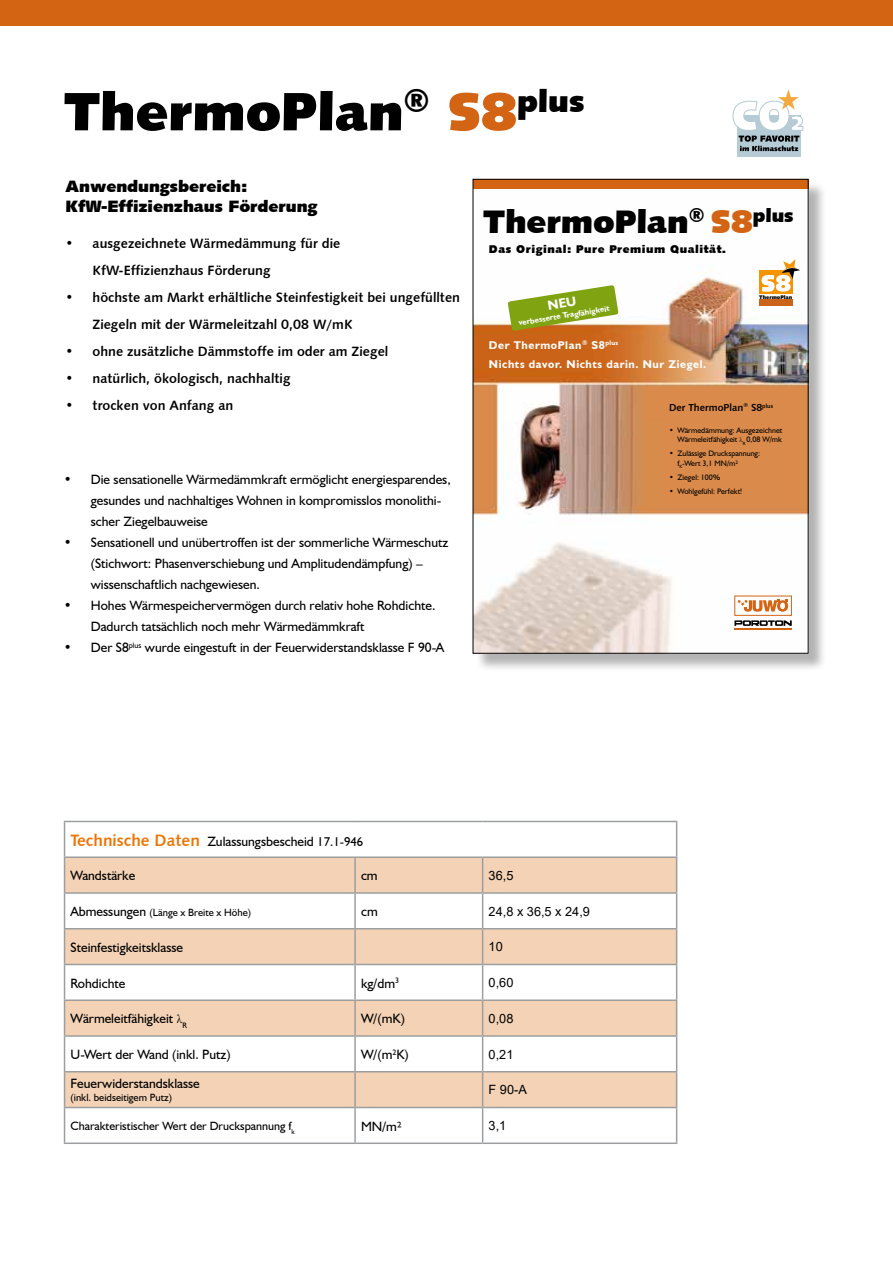
<style>
.page{position:relative;width:893px;height:1263px;background:#fff}
.page>*{position:absolute;margin:0;border:0;box-sizing:border-box;transform-origin:0 0}
.t1{font:54px "Humanist 531 BT Ultra Black A";color:#000}
.t2{font:32.7px "Humanist 531 BT Ultra Black A";color:#000}
.t3{font:16.5px/19.8px "Humanist 531 BT Ultra Black A";color:#000}
.t4{font:13.5px/21px "Humanist 521 BT";color:#000}
.t5{font:13.5px/27px "Humanist 531 BT Bold A";color:#000}
.t6{font:12.75px "Arial";color:#000}
.t7{font:12px "Humanist 521 BT";color:#000}
.t8{font:700 11.25px/18.6px "Humanist 521 BT";letter-spacing:.05em;color:#fff}
.t9{font:11.25px "Humanist 531 BT Ultra Black A";letter-spacing:.05em;color:#000}
.t10{font:10.5px "Humanist 521 BT";color:#000}
.t11{font:10.2px "Humanist 531 BT Bold A";color:#000}
.t12{font:700 8.1px "Humanist 521 BT";color:#fff}
.t13{font:7.95px/9.4px "Humanist 521 BT";color:#000;text-align:right}
.t14{font:5.25px "Humanist 531 BT Ultra Black A";color:#000}
.s1{color:#d36414}
.s2{font-family:"Garamond"}
.s3{font-family:"Humanist 531 BT Bold A";font-size:16.5px;color:#ec7404}
.s4{font-size:12.75px}
.s5{font-size:13.5px}
</style>
<div class="page">
<div style="left:475px;top:181px;width:352px;height:492px;background:#000;opacity:.3"></div>
<img style="left:475px;top:189px;width:331px;height:463px">
<div style="left:759px;top:294px;width:33px;height:6px;background:#fff"></div>
<div style="left:759px;top:270px;width:33px;height:24px;background:#f39400"></div>
<div style="left:759px;top:299px;width:33px;height:7px;background:#cb6418"></div>
<svg style="left:761px;top:259px;width:39px;height:33px"></svg>
<div style="left:473px;top:179px;width:335px;height:10px;background:#d36414"></div>
<div style="left:734px;top:596px;width:58px;height:20px;border:1px solid #d36414"></div>
<svg style="left:737px;top:599px;width:51px;height:13px"></svg>
<hr style="left:734px;top:628px;width:58px;height:1px;background:#d36414">
<svg style="left:734px;top:620px;width:58px;height:6px"></svg>
<div style="left:473px;top:179px;width:335px;height:475px;border:1px solid #000"></div>
<div style="left:0;top:0;width:893px;height:26px;background:#d36414"></div>
<div style="left:737px;top:115px;width:63px;height:41px;background:#b5cbd6"></div>
<svg style="left:732px;top:89px;width:71px;height:62px"></svg>
<svg style="left:65px;top:822px;width:611px;height:320px"></svg>
<svg style="left:65px;top:858px;width:611px;height:249px;fill:#f3d2b5"></svg>
<hr style="left:64px;top:821px;width:291px;height:1px;background:#9c9e9f">
<hr style="left:64px;top:822px;width:1px;height:34px;background:#9c9e9f">
<hr style="left:355px;top:821px;width:128px;height:1px;background:#9c9e9f">
<hr style="left:483px;top:821px;width:194px;height:1px;background:#9c9e9f">
<hr style="left:676px;top:822px;width:1px;height:34px;background:#9c9e9f">
<hr style="left:64px;top:894px;width:1px;height:34px;background:#9c9e9f">
<hr style="left:354px;top:894px;width:2px;height:34px;background:#9c9e9f">
<hr style="left:482px;top:894px;width:1px;height:34px;background:#9c9e9f">
<hr style="left:676px;top:894px;width:1px;height:34px;background:#9c9e9f">
<hr style="left:64px;top:928px;width:291px;height:1px;background:#9c9e9f">
<hr style="left:64px;top:929px;width:1px;height:35px;background:#9c9e9f">
<hr style="left:355px;top:928px;width:128px;height:1px;background:#9c9e9f">
<hr style="left:354px;top:929px;width:2px;height:35px;background:#9c9e9f">
<hr style="left:483px;top:928px;width:194px;height:1px;background:#9c9e9f">
<hr style="left:482px;top:929px;width:1px;height:35px;background:#9c9e9f">
<hr style="left:676px;top:929px;width:1px;height:35px;background:#9c9e9f">
<hr style="left:64px;top:964px;width:291px;height:1px;background:#9c9e9f">
<hr style="left:64px;top:965px;width:1px;height:34px;background:#9c9e9f">
<hr style="left:355px;top:964px;width:128px;height:1px;background:#9c9e9f">
<hr style="left:354px;top:965px;width:2px;height:34px;background:#9c9e9f">
<hr style="left:483px;top:964px;width:194px;height:1px;background:#9c9e9f">
<hr style="left:482px;top:965px;width:1px;height:34px;background:#9c9e9f">
<hr style="left:676px;top:965px;width:1px;height:34px;background:#9c9e9f">
<hr style="left:64px;top:999px;width:291px;height:2px;background:#9c9e9f">
<hr style="left:64px;top:1001px;width:1px;height:34px;background:#9c9e9f">
<hr style="left:355px;top:999px;width:128px;height:2px;background:#9c9e9f">
<hr style="left:354px;top:1001px;width:2px;height:34px;background:#9c9e9f">
<hr style="left:483px;top:999px;width:194px;height:2px;background:#9c9e9f">
<hr style="left:482px;top:1001px;width:1px;height:34px;background:#9c9e9f">
<hr style="left:676px;top:1001px;width:1px;height:34px;background:#9c9e9f">
<hr style="left:64px;top:1035px;width:291px;height:2px;background:#9c9e9f">
<hr style="left:64px;top:1037px;width:1px;height:34px;background:#9c9e9f">
<hr style="left:355px;top:1035px;width:128px;height:2px;background:#9c9e9f">
<hr style="left:354px;top:1037px;width:2px;height:34px;background:#9c9e9f">
<hr style="left:483px;top:1035px;width:194px;height:2px;background:#9c9e9f">
<hr style="left:482px;top:1037px;width:1px;height:34px;background:#9c9e9f">
<hr style="left:676px;top:1037px;width:1px;height:34px;background:#9c9e9f">
<hr style="left:64px;top:1071px;width:291px;height:1px;background:#9c9e9f">
<hr style="left:64px;top:1072px;width:1px;height:35px;background:#9c9e9f">
<hr style="left:355px;top:1071px;width:128px;height:1px;background:#9c9e9f">
<hr style="left:354px;top:1072px;width:2px;height:35px;background:#9c9e9f">
<hr style="left:483px;top:1071px;width:194px;height:1px;background:#9c9e9f">
<hr style="left:482px;top:1072px;width:1px;height:35px;background:#9c9e9f">
<hr style="left:676px;top:1072px;width:1px;height:35px;background:#9c9e9f">
<hr style="left:64px;top:1107px;width:291px;height:1px;background:#9c9e9f">
<hr style="left:64px;top:1108px;width:1px;height:34px;background:#9c9e9f">
<hr style="left:355px;top:1107px;width:128px;height:1px;background:#9c9e9f">
<hr style="left:354px;top:1108px;width:2px;height:34px;background:#9c9e9f">
<hr style="left:483px;top:1107px;width:194px;height:1px;background:#9c9e9f">
<hr style="left:482px;top:1108px;width:1px;height:34px;background:#9c9e9f">
<hr style="left:676px;top:1108px;width:1px;height:34px;background:#9c9e9f">
<hr style="left:64px;top:1142px;width:291px;height:2px;background:#9c9e9f">
<hr style="left:355px;top:1142px;width:128px;height:2px;background:#9c9e9f">
<hr style="left:483px;top:1142px;width:194px;height:2px;background:#9c9e9f">
<hr style="left:64px;top:856px;width:291px;height:2px;background:#9c9e9f">
<hr style="left:64px;top:858px;width:1px;height:34px;background:#9c9e9f">
<hr style="left:64px;top:892px;width:291px;height:2px;background:#9c9e9f">
<hr style="left:355px;top:856px;width:128px;height:2px;background:#9c9e9f">
<hr style="left:354px;top:858px;width:2px;height:34px;background:#9c9e9f">
<hr style="left:355px;top:892px;width:128px;height:2px;background:#9c9e9f">
<hr style="left:483px;top:856px;width:194px;height:2px;background:#9c9e9f">
<hr style="left:482px;top:858px;width:1px;height:34px;background:#9c9e9f">
<hr style="left:676px;top:858px;width:1px;height:34px;background:#9c9e9f">
<hr style="left:483px;top:892px;width:194px;height:2px;background:#9c9e9f">
<svg style="left:508px;top:285px;width:111px;height:46px"></svg>
<h1 class="t1" style="left:64px;top:77px;width:522px">ThermoPlan<sup>®</sup> <span class="s1">S8</span><sup>plus</sup></h1>
<p class="t3" style="left:66px;top:176px;width:254px">Anwendungsbereich:<br>KfW-Effizienzhaus Förderung</p>
<p class="t5" style="left:93px;top:230px;width:249px;text-indent:-27px">• ausgezeichnete Wärmedämmung für die<br>KfW-Effizienzhaus Förderung</p>
<p class="t5" style="left:93px;top:284px;width:369px;text-indent:-27px">• höchste am Markt erhältliche Steinfestigkeit bei ungefüllten<br>Ziegeln mit der Wärmeleitzahl 0,08 W/mK</p>
<p class="t5" style="left:66px;top:338px;width:324px">• ohne zusätzliche Dämmstoffe im oder am Ziegel</p>
<p class="t5" style="left:66px;top:365px;width:227px">• natürlich, ökologisch, nachhaltig</p>
<p class="t5" style="left:66px;top:392px;width:169px">• trocken von Anfang an</p>
<p class="t4" style="left:91px;top:469px;width:361px;text-indent:-27px">• Die sensationelle Wärmedämmkraft ermöglicht energiesparendes, gesundes und nachhaltiges Wohnen in kompromisslos monolithi&shy;scher Ziegelbauweise</p>
<p class="t4" style="left:91px;top:532px;width:359px;text-indent:-27px">• Sensationell und unübertroffen ist der sommerliche Wärmeschutz (Stichwort: Phasenverschiebung und Amplitudendämpfung) – wissenschaftlich nachgewiesen.</p>
<p class="t4" style="left:91px;top:595px;width:346px;text-indent:-27px">• Hohes Wärmespeichervermögen durch relativ hohe Rohdichte.<br>Dadurch tatsächlich noch mehr Wärmedämmkraft</p>
<p class="t4" style="left:64px;top:637px;width:382px">• Der S8<sup>plus</sup> wurde eingestuft in der Feuerwiderstandsklasse F 90-A</p>
<h2 class="t2" style="left:483px;top:200px;width:312px">ThermoPlan<sup>®</sup> <span class="s1">S8</span><sup>plus</sup></h2>
<p class="t9" style="left:489px;top:242px;width:238px">Das Original: Pure Premium Qualität.</p>
<p class="t12" style="left:518px;top:318px;width:93px;rotate:-9deg">verbesserte Tragfähigkeit</p>
<p class="t14" style="left:759px;top:293px;width:34px">ThermoPlan</p>
<p class="t8" style="left:489px;top:336px;width:219px">Der ThermoPlan<sup>®</sup> S8<sup>plus<br></sup>Nichts davor. Nichts darin. Nur Ziegel.</p>
<p class="t11" style="left:669px;top:401px;width:106px">Der ThermoPlan<sup>®</sup> S8<sup>plus</sup></p>
<p class="t13" style="left:669px;top:425px;width:115px">• Wärmedämmung: Ausgezeichnet<br>Wärmeleitfähigkeit <span class="s2">λ</span><sub>R</sub> 0,08 W/mk</p>
<p class="t13" style="left:677px;top:449px;width:84px;text-align:left;text-indent:-8px">• Zulässige Druckspannung: f<sub>K</sub>-Wert 3,1 MN/m²</p>
<p class="t13" style="left:669px;top:472px;width:53px">• Ziegel: 100%</p>
<p class="t13" style="left:669px;top:486px;width:75px">• Wohlgefühl: Perfekt!</p>
<p class="t4" style="left:71px;top:830px;width:294px"><span class="s3">Technische Daten</span> Zulassungsbescheid <span class="s4">17.1-946</span></p>
<p class="t4" style="left:71px;top:865px;width:66px">Wandstärke</p>
<p class="t4" style="left:361px;top:865px;width:18px">cm</p>
<p class="t6" style="left:489px;top:866px;width:26px">36,5</p>
<p class="t10" style="left:71px;top:906px;width:182px"><span class="s5">Abmessungen</span> (Länge x Breite x Höhe)</p>
<p class="t4" style="left:361px;top:901px;width:18px">cm</p>
<p class="t6" style="left:489px;top:902px;width:103px">24,8 x 36,5 x 24,9</p>
<p class="t4" style="left:71px;top:936px;width:114px">Steinfestigkeitsklasse</p>
<p class="t6" style="left:489px;top:938px;width:16px">10</p>
<p class="t4" style="left:71px;top:972px;width:56px">Rohdichte</p>
<p class="t4" style="left:361px;top:972px;width:40px">kg/dm<sup>3</sup></p>
<p class="t6" style="left:489px;top:974px;width:26px">0,60</p>
<p class="t4" style="left:71px;top:1008px;width:118px">Wärmeleitfähigkeit <span class="s2">λ</span><sub>R</sub></p>
<p class="t4" style="left:361px;top:1008px;width:45px">W/(mK)</p>
<p class="t6" style="left:489px;top:1009px;width:26px">0,08</p>
<p class="t4" style="left:71px;top:1044px;width:162px">U-Wert der Wand (inkl. Putz)</p>
<p class="t4" style="left:361px;top:1044px;width:49px">W/(m<sup>2</sup>K)</p>
<p class="t6" style="left:489px;top:1045px;width:26px">0,21</p>
<p class="t4" style="left:71px;top:1073px;width:131px">Feuerwiderstandsklasse</p>
<p class="t10" style="left:71px;top:1091px;width:103px">(inkl. beidseitigem Putz)</p>
<p class="t6" style="left:489px;top:1081px;width:40px">F 90-A</p>
<p class="t7" style="left:71px;top:1118px;width:226px">Charakteristischer Wert der Druckspannung f<sub>k</sub></p>
<p class="t4" style="left:361px;top:1115px;width:42px">MN/m²</p>
<p class="t6" style="left:489px;top:1117px;width:19px">3,1</p>
</div>
